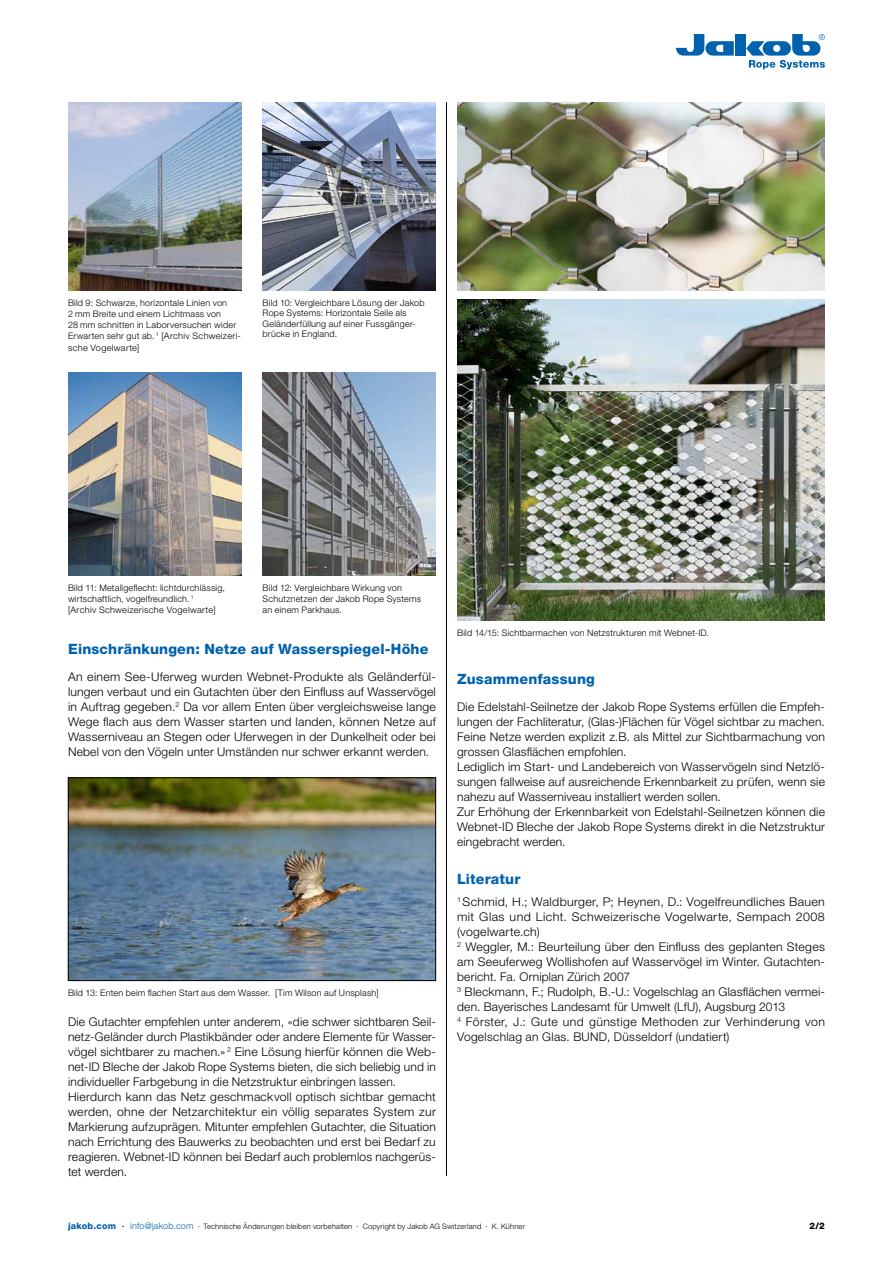
<style>
.page{position:relative;width:893px;height:1263px;background:#fff}
.page>*{position:absolute;margin:0;border:0;box-sizing:border-box;transform-origin:0 0}
._05_Zwischentitel{font:800 14.25px "Helvetica Neue LT Pro";letter-spacing:.015em;color:#0062ad}
._01_Grundtext_8_10pt{font:300 12px/15px "Helvetica Neue LT Pro";letter-spacing:.015em;color:#000;text-align:justify}
._03_Grundtext___Lege{font:300 9px/11.2px "Helvetica Neue LT Pro";letter-spacing:.025em;color:#000}
.t1{font:800 9px "Helvetica Neue LT Pro";color:#000}
.t2{font:300 7.5px "Helvetica Neue LT Pro";letter-spacing:.025em;color:#000}
.s1{font-weight:800;font-size:9px;color:#0062ad}
.s2{font-size:9px;color:#0062ad}
</style>
<div class="page">
<div style="left:735px;top:34px;width:11px;height:22px;background:#0062ad"></div>
<svg style="left:676px;top:34px;width:58px;height:22px"></svg>
<svg style="left:746px;top:34px;width:79px;height:35px"></svg>
<img style="left:68px;top:372px;width:173px;height:204px">
<img style="left:263px;top:372px;width:173px;height:204px">
<img style="left:70px;top:779px;width:364px;height:200px">
<div style="left:68px;top:777px;width:368px;height:204px;border:1px solid #000"></div>
<img style="left:457px;top:102px;width:368px;height:189px">
<img style="left:457px;top:299px;width:368px;height:322px">
<hr style="left:446px;top:102px;width:1px;height:1074px;background:#000">
<img style="left:68px;top:102px;width:173px;height:189px">
<img style="left:263px;top:102px;width:173px;height:189px">
<p class="_03_Grundtext___Lege" style="left:68px;top:297px;width:174px">Bild 9: Schwarze, horizontale Linien von<br>2 mm Breite und einem Lichtmass von<br>28 mm schnitten in Laborversuchen wider Erwarten sehr gut ab. <sup>1</sup> [Archiv Schweizeri&shy;sche Vogelwarte]</p>
<p class="_03_Grundtext___Lege" style="left:263px;top:297px;width:164px;line-height:10.5px">Bild 10: Vergleichbare Lösung der Jakob Rope Systems: Horizontale Seile als Geländerfüllung auf einer Fussgänger&shy;brücke in England.</p>
<p class="_03_Grundtext___Lege" style="left:68px;top:582px;width:158px">Bild 11: Metallgeflecht: lichtdurchlässig, wirtschaftlich, vogelfreundlich. <sup>1<br></sup>[Archiv Schweizerische Vogelwarte]</p>
<p class="_03_Grundtext___Lege" style="left:263px;top:582px;width:160px">Bild 12: Vergleichbare Wirkung von<br>Schutznetzen der Jakob Rope Systems an einem Parkhaus.</p>
<p class="_05_Zwischentitel" style="left:68px;top:641px;width:362px">Einschränkungen: Netze auf Wasserspiegel-Höhe</p>
<p class="_01_Grundtext_8_10pt" style="left:68px;top:669px;width:369px">An einem See-Uferweg wurden Webnet-Produkte als Geländerfül&shy;lungen verbaut und ein Gutachten über den Einfluss auf Wasservögel in Auftrag gegeben.<sup>2</sup> Da vor allem Enten über vergleichsweise lange Wege flach aus dem Wasser starten und landen, können Netze auf Wasserniveau an Stegen oder Uferwegen in der Dunkelheit oder bei Nebel von den Vögeln unter Umständen nur schwer erkannt werden.</p>
<p class="_03_Grundtext___Lege" style="left:68px;top:987px;width:312px">Bild 13: Enten beim flachen Start aus dem Wasser. [Tim Wilson auf Unsplash]</p>
<p class="_01_Grundtext_8_10pt" style="left:68px;top:1014px;width:369px">Die Gutachter empfehlen unter anderem, «die schwer sichtbaren Seil&shy;netz-Geländer durch Plastikbänder oder andere Elemente für Wasser&shy;vögel sichtbarer zu machen.» <sup>2</sup> Eine Lösung hierfür können die Web&shy;net-ID Bleche der Jakob Rope Systems bieten, die sich beliebig und in individueller Farbgebung in die Netzstruktur einbringen lassen.</p>
<p class="_01_Grundtext_8_10pt" style="left:68px;top:1089px;width:369px">Hierdurch kann das Netz geschmackvoll optisch sichtbar gemacht werden, ohne der Netzarchitektur ein völlig separates System zur Markierung aufzuprägen. Mitunter empfehlen Gutachter, die Situation nach Errichtung des Bauwerks zu beobachten und erst bei Bedarf zu reagieren. Webnet-ID können bei Bedarf auch problemlos nachgerüs&shy;tet werden.</p>
<p class="_03_Grundtext___Lege" style="left:457px;top:627px;width:253px">Bild 14/15: Sichtbarmachen von Netzstrukturen mit Webnet-ID.</p>
<p class="_05_Zwischentitel" style="left:457px;top:671px;width:139px">Zusammenfassung</p>
<p class="_01_Grundtext_8_10pt" style="left:457px;top:699px;width:369px">Die Edelstahl-Seilnetze der Jakob Rope Systems erfüllen die Empfeh&shy;lungen der Fachliteratur, (Glas-)Flächen für Vögel sichtbar zu machen.<br>Feine Netze werden explizit z.B. als Mittel zur Sichtbarmachung von grossen Glasflächen empfohlen.</p>
<p class="_01_Grundtext_8_10pt" style="left:457px;top:759px;width:369px">Lediglich im Start- und Landebereich von Wasservögeln sind Netzlö&shy;sungen fallweise auf ausreichende Erkennbarkeit zu prüfen, wenn sie nahezu auf Wasserniveau installiert werden sollen.</p>
<p class="_01_Grundtext_8_10pt" style="left:457px;top:804px;width:369px">Zur Erhöhung der Erkennbarkeit von Edelstahl-Seilnetzen können die Webnet-ID Bleche der Jakob Rope Systems direkt in die Netzstruktur eingebracht werden.</p>
<p class="_05_Zwischentitel" style="left:457px;top:871px;width:65px">Literatur</p>
<p class="_01_Grundtext_8_10pt" style="left:457px;top:894px;width:369px"><sup>1</sup> Schmid, H.; Waldburger, P; Heynen, D.: Vogelfreundliches Bauen mit Glas und Licht. Schweizerische Vogelwarte, Sempach 2008 (vogelwarte.ch)</p>
<p class="_01_Grundtext_8_10pt" style="left:457px;top:939px;width:369px"><sup>2</sup> Weggler, M.: Beurteilung über den Einfluss des geplanten Steges am Seeuferweg Wollishofen auf Wasservögel im Winter. Gutachten&shy;bericht. Fa. Orniplan Zürich 2007</p>
<p class="_01_Grundtext_8_10pt" style="left:457px;top:984px;width:369px"><sup>3</sup> Bleckmann, F.; Rudolph, B.-U.: Vogelschlag an Glasflächen vermei&shy;den. Bayerisches Landesamt für Umwelt (LfU), Augsburg 2013</p>
<p class="_01_Grundtext_8_10pt" style="left:457px;top:1014px;width:369px"><sup>4</sup> Förster, J.: Gute und günstige Methoden zur Verhinderung von<br>Vogelschlag an Glas. BUND, Düsseldorf (undatiert)</p>
<p class="t2" style="left:68px;top:1222px;width:458px"><span class="s1">jakob.com ∙</span> <span class="s2">info@jakob.com</span> ∙ Technische Änderungen bleiben vorbehalten ∙ Copyright by Jakob AG Switzerland ∙ K. Kühner</p>
<p class="t1" style="left:809px;top:1220px;width:17px">2/2</p>
</div>
